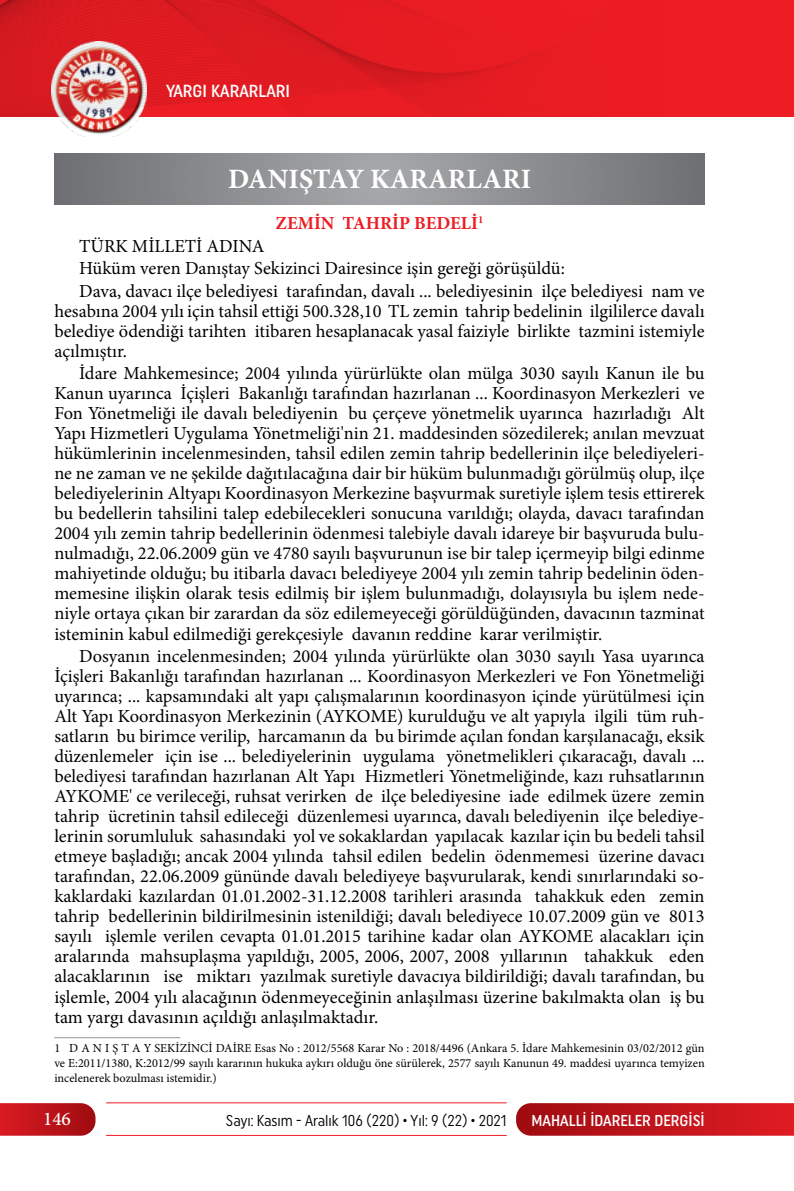
<style>
.page{position:relative;width:794px;height:1191px;background:#fff}
.page>*{position:absolute;margin:0;border:0;box-sizing:border-box;transform-origin:0 0}
.t1{font:700 28px "Minion Pro";color:#fff}
.t2{font:500 19.25px "Minion Pro";color:#fff}
.t3{font:18.38px/20.1px "Minion Pro";color:#000;text-align:justify}
.t4{font:700 18.38px "Minion Pro";color:#ed1d24}
.t5{font:500 17.5px "Uniform Condensed";color:#fff}
.t6{font:15.75px "Uniform Condensed";color:#000;scale:.95 1}
.t7{font:500 15.75px "Uniform Condensed";color:#fff}
.t8{font:12.25px/14.7px "Minion Pro";color:#000;text-align:justify}
</style>
<div class="page">
<svg style="left:516px;top:1103px;width:278px;height:32px;background:#c0181e"></svg>
<svg style="left:0;top:1103px;width:95px;height:32px;background:#be1a20"></svg>
<hr style="left:106px;top:1102px;width:401px;height:1px;background:#ed1d24">
<hr style="left:106px;top:1135px;width:401px;height:1px;background:#ed1d24">
<img style="left:58px;top:117px;width:82px;height:20px">
<img style="left:0;top:0;width:785px;height:117px">
<hr style="left:54px;top:1037px;width:126px;height:1px;background:#939598">
<svg style="left:55px;top:154px;width:650px;height:50px;background:#898b8e"></svg>
<p class="t5" style="left:166px;top:80px;width:125px">YARGI KARARLARI</p>
<h1 class="t1" style="left:228px;top:159px;width:305px">DANIŞTAY KARARLARI</h1>
<p class="t4" style="left:276px;top:210px;width:209px">ZEMİN TAHRİP BEDELİ<sup>1</sup></p>
<p class="t3" style="left:79px;top:235px;width:627px;line-height:22.6px;text-align:left">TÜRK MİLLETİ ADINA<br>Hüküm veren Danıştay Sekizinci Dairesince işin gereği görüşüldü:<br>Dava, davacı ilçe belediyesi tarafından, davalı ... belediyesinin ilçe belediyesi nam ve</p>
<p class="t3" style="left:54px;top:301px;width:652px">hesabına 2004 yılı için tahsil ettiği 500.328,10 TL zemin tahrip bedelinin ilgililerce davalı belediye ödendiği tarihten itibaren hesaplanacak yasal faiziyle birlikte tazmini istemiyle açılmıştır.</p>
<p class="t3" style="left:54px;top:363px;width:652px;text-indent:25px">İdare Mahkemesince; 2004 yılında yürürlükte olan mülga 3030 sayılı Kanun ile bu Kanun uyarınca İçişleri Bakanlığı tarafından hazırlanan ... Koordinasyon Merkezleri ve Fon Yönetmeliği ile davalı belediyenin bu çerçeve yönetmelik uyarınca hazırladığı Alt Yapı Hizmetleri Uygulama Yönetmeliği'nin 21. maddesinden sözedilerek; anılan mevzuat hükümlerinin incelenmesinden, tahsil edilen zemin tahrip bedellerinin ilçe belediyeleri&shy;ne ne zaman ve ne şekilde dağıtılacağına dair bir hüküm bulunmadığı görülmüş olup, ilçe belediyelerinin Altyapı Koordinasyon Merkezine başvurmak suretiyle işlem tesis ettirerek bu bedellerin tahsilini talep edebilecekleri sonucuna varıldığı; olayda, davacı tarafından 2004 yılı zemin tahrip bedellerinin ödenmesi talebiyle davalı idareye bir başvuruda bulu&shy;nulmadığı, 22.06.2009 gün ve 4780 sayılı başvurunun ise bir talep içermeyip bilgi edinme mahiyetinde olduğu; bu itibarla davacı belediyeye 2004 yılı zemin tahrip bedelinin öden&shy;memesine ilişkin olarak tesis edilmiş bir işlem bulunmadığı, dolayısıyla bu işlem nede&shy;niyle ortaya çıkan bir zarardan da söz edilemeyeceği görüldüğünden, davacının tazminat isteminin kabul edilmediği gerekçesiyle davanın reddine karar verilmiştir.</p>
<p class="t3" style="left:54px;top:646px;width:652px;text-indent:25px">Dosyanın incelenmesinden; 2004 yılında yürürlükte olan 3030 sayılı Yasa uyarınca İçişleri Bakanlığı tarafından hazırlanan ... Koordinasyon Merkezleri ve Fon Yönetmeliği uyarınca; ... kapsamındaki alt yapı çalışmalarının koordinasyon içinde yürütülmesi için Alt Yapı Koordinasyon Merkezinin (AYKOME) kurulduğu ve alt yapıyla ilgili tüm ruh&shy;satların bu birimce verilip, harcamanın da bu birimde açılan fondan karşılanacağı, eksik düzenlemeler için ise ... belediyelerinin uygulama yönetmelikleri çıkaracağı, davalı ... belediyesi tarafından hazırlanan Alt Yapı Hizmetleri Yönetmeliğinde, kazı ruhsatlarının AYKOME' ce verileceği, ruhsat verirken de ilçe belediyesine iade edilmek üzere zemin tahrip ücretinin tahsil edileceği düzenlemesi uyarınca, davalı belediyenin ilçe belediye&shy;lerinin sorumluluk sahasındaki yol ve sokaklardan yapılacak kazılar için bu bedeli tahsil etmeye başladığı; ancak 2004 yılında tahsil edilen bedelin ödenmemesi üzerine davacı tarafından, 22.06.2009 gününde davalı belediyeye başvurularak, kendi sınırlarındaki so&shy;kaklardaki kazılardan 01.01.2002-31.12.2008 tarihleri arasında tahakkuk eden zemin tahrip bedellerinin bildirilmesinin istenildiği; davalı belediyece 10.07.2009 gün ve 8013 sayılı işlemle verilen cevapta 01.01.2015 tarihine kadar olan AYKOME alacakları için aralarında mahsuplaşma yapıldığı, 2005, 2006, 2007, 2008 yıllarının tahakkuk eden alacaklarının ise miktarı yazılmak suretiyle davacıya bildirildiği; davalı tarafından, bu işlemle, 2004 yılı alacağının ödenmeyeceğinin anlaşılması üzerine bakılmakta olan iş bu tam yargı davasının açıldığı anlaşılmaktadır.</p>
<p class="t8" style="left:54px;top:1041px;width:652px">1 D A N I Ş T A Y SEKİZİNCİ DAİRE Esas No : 2012/5568 Karar No : 2018/4496 (Ankara 5. İdare Mahkemesinin 03/02/2012 gün ve E:2011/1380, K:2012/99 sayılı kararının hukuka aykırı olduğu öne sürülerek, 2577 sayılı Kanunun 49. maddesi uyarınca temyizen incelenerek bozulması istemidir.)</p>
<p class="t2" style="left:43px;top:1106px;width:29px">146</p>
<p class="t6" style="left:226px;top:1111px;width:297px">Sayı: Kasım - Aralık 106 (220) • Yıl: 9 (22) • 2021</p>
<p class="t7" style="left:531px;top:1111px;width:175px">MAHALLİ İDARELER DERGİSİ</p>
</div>
